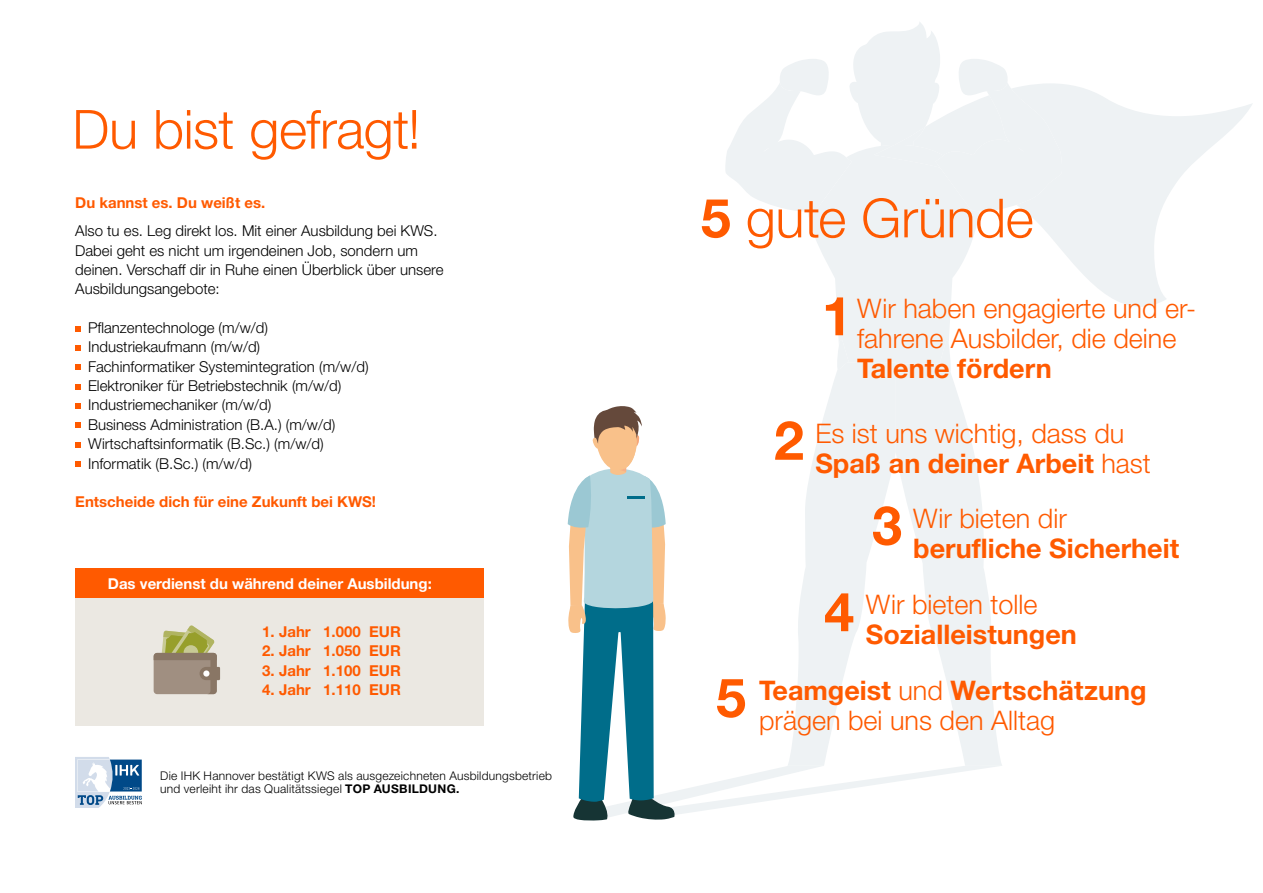
<style>
.page{position:relative;width:1263px;height:893px;background:#fff}
.page>*{position:absolute;margin:0;border:0;box-sizing:border-box;transform-origin:0 0}
.t1{font:300 54px "Helvetica Neue LT Pro";letter-spacing:-.01em;color:#ff5a00}
.t2{font:700 54px "Helvetica Neue LT Pro";color:#ff5a00}
.t3{font:300 27px/30px "Helvetica Neue LT Pro";color:#ff5a00}
.t4{font:700 27px/30px "Helvetica Neue LT Pro";color:#ff5a00;text-align:center}
.t5{font:300 15px/19.4px "Helvetica Neue LT Pro";color:#000}
.t6{font:700 15px "Helvetica Neue LT Pro";color:#ff5a00}
.t7{font:700 15px "Helvetica Neue LT Pro";color:#fff}
.t8{font:300 12px/13.2px "Helvetica Neue LT Pro";letter-spacing:.02em;color:#000}
.s1{font-weight:700}
.s2{font-weight:300}
</style>
<div class="page">
<svg style="left:568px;top:22px;width:684px;height:799px"></svg>
<svg style="left:75px;top:326px;width:6px;height:6px"></svg>
<svg style="left:75px;top:345px;width:6px;height:6px"></svg>
<svg style="left:75px;top:364px;width:6px;height:6px"></svg>
<svg style="left:75px;top:384px;width:6px;height:6px"></svg>
<svg style="left:75px;top:403px;width:6px;height:6px"></svg>
<svg style="left:75px;top:422px;width:6px;height:6px"></svg>
<svg style="left:75px;top:442px;width:6px;height:6px"></svg>
<svg style="left:75px;top:461px;width:6px;height:6px"></svg>
<div style="left:75px;top:568px;width:409px;height:158px;background:#ebe8e2"></div>
<svg style="left:154px;top:625px;width:66px;height:69px"></svg>
<div style="left:203px;top:670px;width:6px;height:7px;background:#fff;border-radius:50%"></div>
<div style="left:75px;top:568px;width:409px;height:30px;background:#ff5a00"></div>
<svg style="left:75px;top:757px;width:67px;height:51px"></svg>
<h1 class="t1" style="left:72px;top:96px;width:350px">Du bist gefragt!</h1>
<p class="t6" style="left:75px;top:194px;width:192px">Du kannst es. Du weißt es.</p>
<p class="t5" style="left:75px;top:221px;width:370px">Also tu es. Leg direkt los. Mit einer Ausbildung bei KWS.<br>Dabei geht es nicht um irgendeinen Job, sondern um deinen. Verschaff dir in Ruhe einen Überblick über unsere Ausbildungsangebote:</p>
<p class="t5" style="left:88px;top:318px;width:282px">Pflanzentechnologe (m/w/d)<br>Industriekaufmann (m/w/d)<br>Fachinformatiker Systemintegration (m/w/d)<br>Elektroniker für Betriebstechnik (m/w/d)<br>Industriemechaniker (m/w/d)<br>Business Administration (B.A.) (m/w/d)<br>Wirtschaftsinformatik (B.Sc.) (m/w/d)<br>Informatik (B.Sc.) (m/w/d)</p>
<p class="t6" style="left:75px;top:493px;width:302px">Entscheide dich für eine Zukunft bei KWS!</p>
<p class="t7" style="left:108px;top:574px;width:325px">Das verdienst du während deiner Ausbildung:</p>
<p class="t6" style="left:262px;top:622px;width:140px">1. Jahr 1.000 EUR</p>
<p class="t6" style="left:262px;top:642px;width:140px">2. Jahr 1.050 EUR</p>
<p class="t6" style="left:262px;top:661px;width:140px">3. Jahr 1.100 EUR</p>
<p class="t6" style="left:262px;top:680px;width:140px">4. Jahr 1.110 EUR</p>
<p class="t8" style="left:160px;top:769px;width:393px">Die IHK Hannover bestätigt KWS als ausgezeichneten Ausbildungsbetrieb und verleiht ihr das Qualitätssiegel <span class="s1">TOP AUSBILDUNG.</span></p>
<h1 class="t1" style="left:701px;top:185px;width:334px"><span class="s1">5</span> gute Gründe</h1>
<h1 class="t2" style="left:822px;top:283px;width:32px">1</h1>
<h2 class="t3" style="left:857px;top:293px;width:340px">Wir haben engagierte und er&shy;fahrene Ausbilder, die deine</h2>
<h2 class="t4" style="left:857px;top:353px;width:196px">Talente fördern</h2>
<h2 class="t3" style="left:774px;top:417px;width:378px;text-align:center">Es ist uns wichtig, dass du<br><sup>2</sup> <span class="s1">Spaß an deiner Arbeit</span> hast</h2>
<h2 class="t3" style="left:913px;top:502px;width:155px">Wir bieten dir</h2>
<h2 class="t4" style="left:913px;top:532px;width:267px">berufliche Sicherheit</h2>
<h2 class="t4" style="left:824px;top:589px;width:254px"><span class="s2">Wir bieten tolle<br></span><sup>4</sup> Sozialleistungen</h2>
<h2 class="t3" style="left:716px;top:675px;width:432px;text-indent:43px"><span class="s1">Teamgeist</span> und <span class="s1">Wertschätzung<br></span><sup>5</sup> prägen bei uns den Alltag</h2>
<h1 class="t2" style="left:872px;top:492px;width:32px">3</h1>
</div>
